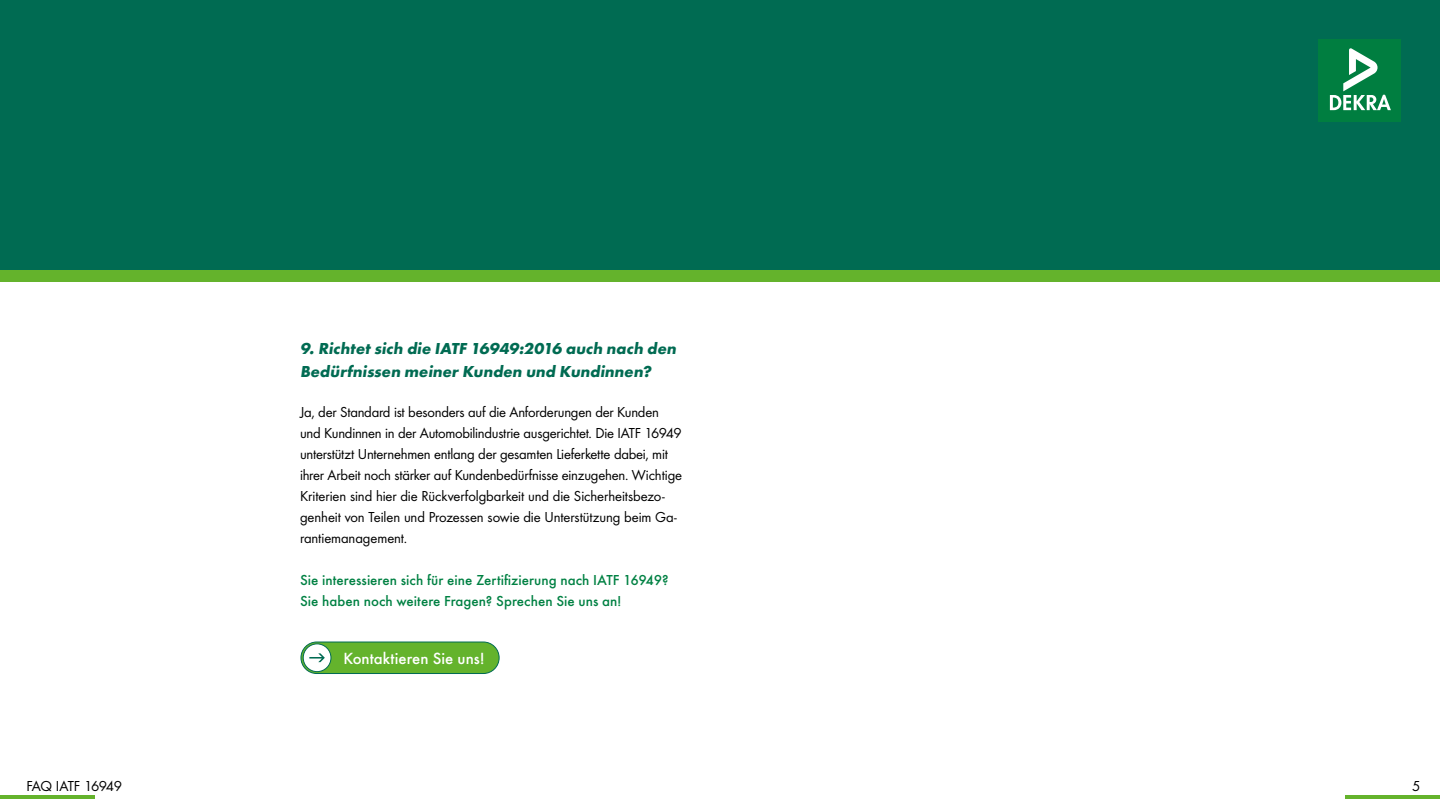
<style>
.page{position:relative;width:1440px;height:810px;background:#fff}
.page>*{position:absolute;margin:0;border:0;box-sizing:border-box;transform-origin:0 0}
.t1{font:500 16.8px "Futura";color:#fff}
.t2{font:700 16.5px/22.5px "Futura PT";color:#006b52}
.t3{font:15px/21px "Futura Boo";letter-spacing:-.015em;color:#000}
.t4{font:500 15px/21px "Futura";color:#008143}
.t5{font:15px "Futura Boo";letter-spacing:-.035em;color:#000}
</style>
<div class="page">
<div style="left:0;top:0;width:1440px;height:270px;background:#006b52"></div>
<div style="left:0;top:270px;width:1440px;height:12px;background:#64b32c"></div>
<hr style="left:1346px;top:795px;width:94px;height:4px;background:#64b32c">
<hr style="left:0;top:795px;width:94px;height:4px;background:#64b32c">
<div style="left:1318px;top:39px;width:83px;height:83px;background:#007e40"></div>
<svg style="left:1330px;top:48px;width:61px;height:62px"></svg>
<div style="left:301px;top:642px;width:198px;height:32px;background:#64b32c;border-radius:16px"></div>
<div style="left:301px;top:642px;width:199px;height:32px;border:1px solid #006b52;border-radius:16px"></div>
<div style="left:303px;top:644px;width:28px;height:28px;background:#fff;border-radius:50%"></div>
<div style="left:303px;top:644px;width:28px;height:28px;border:1px solid #006b52;border-radius:50%"></div>
<svg style="left:309px;top:653px;width:16px;height:9px"></svg>
<p class="t2" style="left:300px;top:337px;width:380px">9.Richtet sich die IATF 16949:2016 auch nach den<br>Bedürfnissen meiner Kunden und Kundinnen?</p>
<p class="t3" style="left:300px;top:401px;width:384px">Ja, der Standard ist besonders auf die Anforderungen der Kunden und Kundinnen in der Automobilindustrie ausgerichtet. Die IATF 16949 unterstützt Unternehmen entlang der gesamten Lieferkette dabei, mit ihrer Arbeit noch stärker auf Kundenbedürfnisse einzugehen. Wichtige Kriterien sind hier die Rückverfolgbarkeit und die Sicherheitsbezo&shy;genheit von Teilen und Prozessen sowie die Unterstützung beim Ga&shy;rantiemanagement.</p>
<p class="t4" style="left:300px;top:568px;width:370px">Sie interessieren sich für eine Zertifizierung nach IATF 16949?<br>Sie haben noch weitere Fragen? Sprechen Sie uns an!</p>
<p class="t1" style="left:343px;top:645px;width:143px">Kontaktieren Sie uns!</p>
<p class="t5" style="left:26px;top:775px;width:97px">FAQ IATF 16949</p>
<p class="t3" style="left:1412px;top:774px;width:10px">5</p>
</div>
